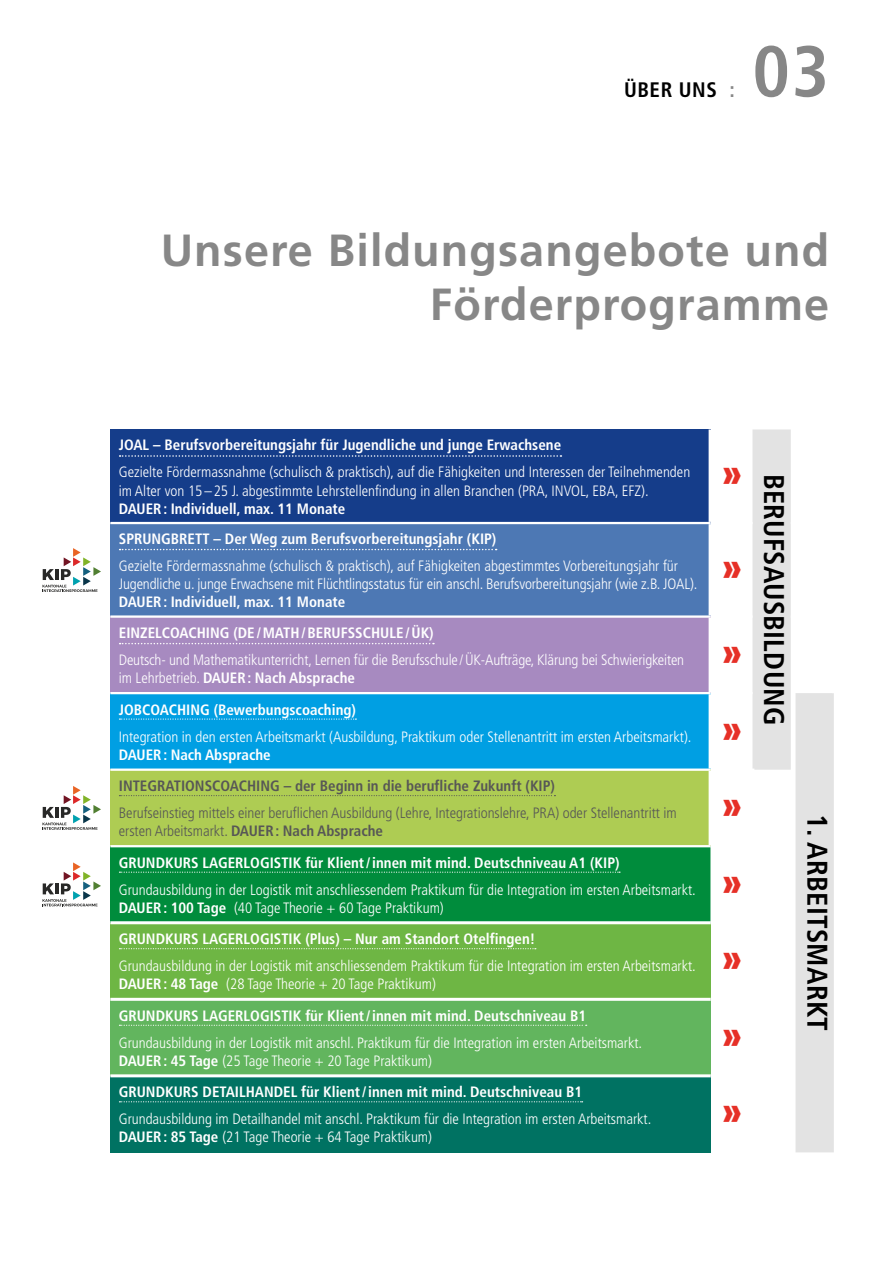
<style>
.page{position:relative;width:893px;height:1263px;background:#fff}
.page>*{position:absolute;margin:0;border:0;box-sizing:border-box;transform-origin:0 0}
.t1{font:700 condensed 72px "Frutiger";color:#878787}
.t2{font:700 45px/54px "Frutiger";letter-spacing:.025em;color:#878787;text-align:right}
.t3{font:900 condensed 39px "Frutiger";color:#e63027}
.t4{font:700 condensed 28.5px "Frutiger";letter-spacing:.01em;color:#000}
.t5{font:700 condensed 21px "Frutiger";letter-spacing:.025em;color:#000}
.t6{font:300 condensed 15px/18px "Frutiger";color:#fff}
.t7{font:700 condensed 15px "Frutiger";color:#fff}
.t8{font:300 condensed 15px/18px "Frutiger";color:#575756}
.t9{font:700 condensed 15px "Frutiger";color:#575756}
.s1{color:#878787}
.s2{font-weight:700}
</style>
<div class="page">
<div style="left:110px;top:429px;width:600px;height:94px;background:#153d8a"></div>
<svg style="left:752px;top:429px;width:82px;height:723px;fill:#e7e7e7"></svg>
<div style="left:110px;top:523px;width:600px;height:94px;background:#4d78b4"></div>
<div style="left:110px;top:617px;width:600px;height:76px;background:#a78ac0"></div>
<div style="left:110px;top:693px;width:600px;height:77px;background:#009fe3"></div>
<div style="left:110px;top:770px;width:600px;height:76px;background:#aecc53"></div>
<div style="left:110px;top:846px;width:600px;height:77px;background:#008c3c"></div>
<svg style="left:710px;top:847px;width:1px;height:305px"></svg>
<div style="left:110px;top:923px;width:600px;height:76px;background:#6eb644"></div>
<div style="left:110px;top:999px;width:600px;height:77px;background:#62b55e"></div>
<div style="left:110px;top:1076px;width:600px;height:76px;background:#007262"></div>
<hr style="left:110px;top:921px;width:600px;height:3px;background:#fff">
<hr style="left:110px;top:998px;width:600px;height:3px;background:#fff">
<hr style="left:110px;top:1074px;width:600px;height:3px;background:#fff">
<hr style="left:710px;top:921px;width:42px;height:3px;background:#fff">
<hr style="left:710px;top:998px;width:42px;height:3px;background:#fff">
<hr style="left:710px;top:1074px;width:42px;height:3px;background:#fff">
<hr style="left:709px;top:618px;width:3px;height:74px;background:#fff">
<hr style="left:832px;top:617px;width:4px;height:76px;background:#fff">
<hr style="left:709px;top:524px;width:3px;height:91px;background:#fff">
<hr style="left:832px;top:523px;width:4px;height:94px;background:#fff">
<hr style="left:110px;top:615px;width:600px;height:3px;background:#fff">
<svg style="left:791px;top:615px;width:4px;height:3px"></svg>
<hr style="left:795px;top:615px;width:37px;height:3px;background:#fff">
<hr style="left:709px;top:429px;width:3px;height:93px;background:#fff">
<hr style="left:832px;top:429px;width:4px;height:94px;background:#fff">
<hr style="left:110px;top:522px;width:600px;height:2px;background:#fff">
<hr style="left:795px;top:522px;width:37px;height:2px;background:#fff">
<hr style="left:110px;top:692px;width:600px;height:2px;background:#fff">
<hr style="left:709px;top:694px;width:3px;height:74px;background:#fff">
<hr style="left:110px;top:768px;width:600px;height:3px;background:#fff">
<hr style="left:710px;top:768px;width:44px;height:3px;background:#fff">
<hr style="left:709px;top:771px;width:3px;height:74px;background:#fff">
<hr style="left:751px;top:771px;width:3px;height:74px;background:#fff">
<hr style="left:110px;top:845px;width:600px;height:2px;background:#fff">
<hr style="left:710px;top:845px;width:44px;height:2px;background:#fff">
<hr style="left:752px;top:1151px;width:39px;height:2px;background:#fff">
<svg style="left:120px;top:455px;width:441px;height:2px"></svg>
<svg style="left:120px;top:549px;width:377px;height:1px"></svg>
<svg style="left:120px;top:643px;width:314px;height:1px"></svg>
<svg style="left:119px;top:718px;width:237px;height:2px"></svg>
<svg style="left:119px;top:795px;width:436px;height:1px"></svg>
<svg style="left:119px;top:872px;width:501px;height:1px"></svg>
<svg style="left:119px;top:948px;width:417px;height:1px"></svg>
<svg style="left:119px;top:1025px;width:468px;height:1px"></svg>
<svg style="left:119px;top:1101px;width:464px;height:1px"></svg>
<svg style="left:43px;top:548px;width:58px;height:44px"></svg>
<svg style="left:43px;top:786px;width:58px;height:44px"></svg>
<svg style="left:43px;top:862px;width:58px;height:44px"></svg>
<h3 class="t5" style="left:624px;top:77px;width:112px">ÜBER UNS <span class="s1">:</span></h3>
<h1 class="t1" style="left:752px;top:29px;width:78px">03</h1>
<h2 class="t2" style="left:161px;top:224px;width:670px">Unsere Bildungsangebote und<br>Förderprogramme</h2>
<p class="t7" style="left:119px;top:436px;width:444px">JOAL – Berufsvorbereitungsjahr für Jugendliche und junge Erwachsene</p>
<p class="t6" style="left:119px;top:463px;width:573px;line-height:18.8px">Gezielte Fördermassnahme (schulisch &amp; praktisch), auf die Fähigkeiten und Interessen der Teilnehmenden im Alter von 15–25 J. abgestimmte Lehrstellenfindung in allen Branchen (PRA, INVOL, EBA, EFZ).</p>
<p class="t7" style="left:119px;top:500px;width:228px">DAUER: Individuell, max. 11 Monate</p>
<h3 class="t3" style="left:721px;top:449px;width:22px">»</h3>
<h3 class="t4" style="left:791px;top:474px;width:253px;rotate:90deg">BERUFSAUSBILDUNG</h3>
<p class="t7" style="left:119px;top:529px;width:379px">SPRUNGBRETT – Der Weg zum Berufsvorbereitungsjahr (KIP)</p>
<p class="t6" style="left:119px;top:556px;width:580px;line-height:18.8px">Gezielte Fördermassnahme (schulisch &amp; praktisch), auf Fähigkeiten abgestimmtes Vorbereitungsjahr für<br>Jugendliche u. junge Erwachsene mit Flüchtlingsstatus für ein anschl. Berufsvorbereitungsjahr (wie z.B. JOAL).</p>
<p class="t7" style="left:119px;top:593px;width:228px">DAUER: Individuell, max. 11 Monate</p>
<h3 class="t3" style="left:721px;top:542px;width:22px">»</h3>
<p class="t7" style="left:119px;top:623px;width:316px">EINZELCOACHING (DE/MATH/BERUFSSCHULE/ÜK)</p>
<p class="t6" style="left:119px;top:650px;width:567px;line-height:18.8px">Deutsch- und Mathematikunterricht, Lernen für die Berufsschule/ÜK-Aufträge, Klärung bei Schwierigkeiten im Lehrbetrieb. <span class="s2">DAUER: Nach Absprache</span></p>
<h3 class="t3" style="left:721px;top:628px;width:22px">»</h3>
<p class="t7" style="left:119px;top:700px;width:239px">JOBCOACHING (Bewerbungscoaching)</p>
<p class="t6" style="left:119px;top:727px;width:574px">Integration in den ersten Arbeitsmarkt (Ausbildung, Praktikum oder Stellenantritt im ersten Arbeitsmarkt).</p>
<p class="t7" style="left:119px;top:745px;width:153px">DAUER: Nach Absprache</p>
<h3 class="t3" style="left:721px;top:704px;width:22px">»</h3>
<p class="t9" style="left:119px;top:777px;width:438px">INTEGRATIONSCOACHING – der Beginn in die berufliche Zukunft (KIP)</p>
<p class="t8" style="left:119px;top:804px;width:560px">Berufseinstieg mittels einer beruflichen Ausbildung (Lehre, Integrationslehre, PRA) oder Stellenantritt im ersten Arbeitsmarkt. <span class="s2">DAUER: Nach Absprache</span></p>
<h3 class="t3" style="left:721px;top:781px;width:22px">»</h3>
<p class="t7" style="left:119px;top:853px;width:502px">GRUNDKURS LAGERLOGISTIK für Klient/innen mit mind. Deutschniveau A1 (KIP)</p>
<p class="t6" style="left:119px;top:881px;width:578px">Grundausbildung in der Logistik mit anschliessendem Praktikum für die Integration im ersten Arbeitsmarkt.<br><span class="s2">DAUER: 100 Tage</span> (40 Tage Theorie + 60 Tage Praktikum)</p>
<h3 class="t3" style="left:721px;top:857px;width:22px">»</h3>
<p class="t7" style="left:119px;top:930px;width:418px">GRUNDKURS LAGERLOGISTIK (Plus) – Nur am Standort Otelfingen!</p>
<p class="t6" style="left:119px;top:957px;width:578px">Grundausbildung in der Logistik mit anschliessendem Praktikum für die Integration im ersten Arbeitsmarkt.<br><span class="s2">DAUER: 48 Tage</span> (28 Tage Theorie + 20 Tage Praktikum)</p>
<h3 class="t3" style="left:721px;top:934px;width:22px">»</h3>
<p class="t7" style="left:119px;top:1006px;width:469px">GRUNDKURS LAGERLOGISTIK für Klient/innen mit mind. Deutschniveau B1</p>
<p class="t6" style="left:119px;top:1034px;width:525px">Grundausbildung in der Logistik mit anschl. Praktikum für die Integration im ersten Arbeitsmarkt.<br><span class="s2">DAUER: 45 Tage</span> (25 Tage Theorie + 20 Tage Praktikum)</p>
<h3 class="t3" style="left:721px;top:1010px;width:22px">»</h3>
<p class="t7" style="left:119px;top:1083px;width:465px">GRUNDKURS DETAILHANDEL für Klient/innen mit mind. Deutschniveau B1</p>
<p class="t6" style="left:119px;top:1110px;width:534px">Grundausbildung im Detailhandel mit anschl. Praktikum für die Integration im ersten Arbeitsmarkt.<br><span class="s2">DAUER: 85 Tage</span> (21 Tage Theorie + 64 Tage Praktikum)</p>
<h3 class="t3" style="left:721px;top:1087px;width:22px">»</h3>
<h3 class="t4" style="left:834px;top:814px;width:218px;rotate:90deg">1. ARBEITSMARKT</h3>
</div>
